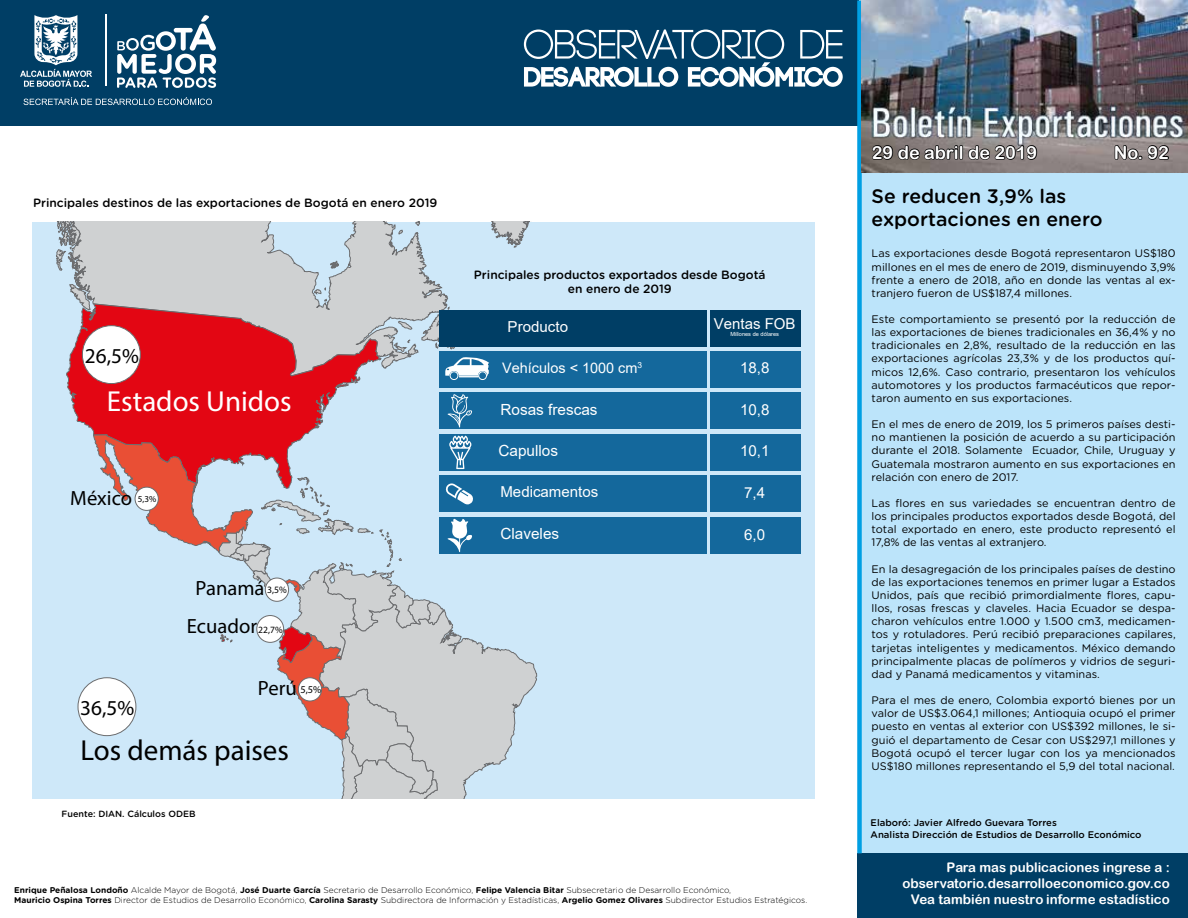
<style>
.page{position:relative;width:1188px;height:918px;background:#fff}
.page>*{position:absolute;margin:0;border:0;box-sizing:border-box;transform-origin:0 0}
.t1{font:28.95px "Myriad Pro";color:#000}
.t2{font:28.95px "Myriad Pro";color:#fff}
.t3{font:21.3px "Myriad Pro";color:#000}
.t4{font:20.7px "Myriad Pro";color:#000}
.t5{font:500 19.5px/23.4px "Gotham Rounded";color:#000}
.t6{font:18px "Arial Rounded MT Bold";color:#fff}
.t7{font:15.3px "Arial";color:#fff}
.t8{font:15.15px "Arial";color:#fff}
.t9{font:15px "Arial";color:#fff}
.t10{font:14.4px "Arial";color:#fff}
.t11{font:13.35px/15.9px "Arial Rounded MT Bold";color:#fff;text-align:right}
.t12{font:500 12px/14.4px "Gotham Rounded";color:#000;text-align:center}
.t13{font:10.95px/13.2px "Gotham Rounded";color:#000;text-align:justify}
.t14{font:500 9.6px/11.6px "Gotham Rounded";color:#000}
.t15{font:9.6px "Myriad Pro";color:#000}
.t16{font:9.15px "Myriad Pro";color:#000}
.t17{font:500 9px "Gotham Rounded";color:#000}
.t18{font:300 8.4px/10.1px "Gotham Rounded";color:#000}
.t19{font:8.4px "Arial";color:#fff}
.t20{font:5.7px "Arial";color:#fff}
.s1{font-size:9.75px}
.s2{font-size:10.35px}
.s3{font-weight:700}
</style>
<div class="page">
<div style="left:32px;top:222px;width:783px;height:576px;background:#cee8f9"></div>
<svg style="left:56px;top:222px;width:471px;height:154px"></svg>
<svg style="left:56px;top:222px;width:53px;height:24px"></svg>
<svg style="left:66px;top:304px;width:316px;height:131px;background:#d94853"></svg>
<div style="left:82px;top:326px;width:58px;height:58px;background:#fff;border-radius:50%"></div>
<div style="left:82px;top:326px;width:58px;height:58px;border:1px solid #6c6d6f;border-radius:50%"></div>
<div style="left:78px;top:678px;width:58px;height:58px;background:#fff;border-radius:50%"></div>
<div style="left:440px;top:392px;width:267px;height:37px;background:#14689c"></div>
<svg style="left:448px;top:394px;width:24px;height:34px"></svg>
<div style="left:710px;top:392px;width:91px;height:37px;background:#14689c"></div>
<div style="left:440px;top:434px;width:267px;height:37px;background:#14689c"></div>
<div style="left:710px;top:434px;width:91px;height:37px;background:#14689c"></div>
<div style="left:440px;top:351px;width:267px;height:37px;background:#14689c"></div>
<div style="left:710px;top:351px;width:91px;height:37px;background:#14689c"></div>
<svg style="left:445px;top:357px;width:44px;height:23px"></svg>
<div style="left:440px;top:310px;width:267px;height:37px;background:#003e65"></div>
<div style="left:710px;top:310px;width:91px;height:37px;background:#003e65"></div>
<div style="left:440px;top:517px;width:267px;height:37px;background:#14689c"></div>
<div style="left:710px;top:517px;width:91px;height:37px;background:#14689c"></div>
<div style="left:440px;top:475px;width:267px;height:37px;background:#14689c"></div>
<div style="left:710px;top:475px;width:91px;height:37px;background:#14689c"></div>
<svg style="left:93px;top:435px;width:444px;height:363px"></svg>
<div style="left:1px;top:0;width:858px;height:126px;background:#003e65"></div>
<div style="left:860px;top:1px;width:328px;height:917px;background:#bce4fa"></div>
<div style="left:857px;top:853px;width:331px;height:65px;background:#003e65"></div>
<div style="left:857px;top:1px;width:5px;height:852px;background:#009fe3"></div>
<svg style="left:524px;top:30px;width:319px;height:57px"></svg>
<svg style="left:20px;top:15px;width:72px;height:72px"></svg>
<hr style="left:106px;top:14px;width:1px;height:72px;background:#fff">
<svg style="left:117px;top:15px;width:99px;height:73px"></svg>
<svg style="left:24px;top:97px;width:188px;height:8px"></svg>
<img style="left:861px;top:0;width:327px;height:172px">
<svg style="left:871px;top:144px;width:167px;height:17px;background:#4e4947"></svg>
<svg style="left:1114px;top:144px;width:56px;height:17px"></svg>
<p class="t12" style="left:33px;top:195px;width:406px">Principales destinos de las exportaciones de Bogotá en enero 2019</p>
<h2 class="t3" style="left:85px;top:343px;width:56px">26,5%</h2>
<h1 class="t2" style="left:107px;top:384px;width:186px">Estados Unidos</h1>
<h3 class="t4" style="left:70px;top:485px;width:63px">México</h3>
<p class="t16" style="left:138px;top:493px;width:20px">5,3%</p>
<h3 class="t4" style="left:196px;top:576px;width:93px">Panamá <span class="s1">3,5%</span></h3>
<h3 class="t4" style="left:187px;top:613px;width:72px">Ecuador</h3>
<p class="t15" style="left:258px;top:623px;width:26px">22,7%</p>
<h3 class="t4" style="left:258px;top:675px;width:65px">Perú <span class="s2">5,5%</span></h3>
<h2 class="t3" style="left:80px;top:695px;width:56px">36,5%</h2>
<h1 class="t1" style="left:81px;top:732px;width:210px">Los demás paises</h1>
<p class="t17" style="left:62px;top:808px;width:135px">Fuente: DIAN. Cálculos ODEB</p>
<p class="t12" style="left:474px;top:267px;width:293px">Principales productos exportados desde Bogotá en enero de 2019</p>
<h3 class="t8" style="left:508px;top:317px;width:62px">Producto</h3>
<h3 class="t9" style="left:714px;top:314px;width:83px">Ventas FOB</h3>
<p class="t20" style="left:730px;top:330px;width:50px">Millones de dólares</p>
<p class="t19" style="left:638px;top:359px;width:6px">3</p>
<h3 class="t10" style="left:502px;top:358px;width:137px">Vehículos &lt; 1000 cm</h3>
<h3 class="t8" style="left:740px;top:358px;width:31px">18,8</h3>
<h3 class="t7" style="left:500px;top:399px;width:99px">Rosas frescas</h3>
<h3 class="t8" style="left:740px;top:399px;width:31px">10,8</h3>
<h3 class="t7" style="left:498px;top:440px;width:61px">Capullos</h3>
<h3 class="t8" style="left:740px;top:441px;width:31px">10,1</h3>
<h3 class="t8" style="left:500px;top:482px;width:99px">Medicamentos</h3>
<h3 class="t8" style="left:744px;top:482px;width:22px">7,4</h3>
<h3 class="t7" style="left:500px;top:523px;width:60px">Claveles</h3>
<h3 class="t8" style="left:744px;top:524px;width:22px">6,0</h3>
<p class="t18" style="left:14px;top:884px;width:795px"><span class="s3">Enrique Peñalosa Londoño</span> Alcalde Mayor de Bogotá, <span class="s3">José Duarte García</span> Secretario de Desarrollo Económico, <span class="s3">Felipe Valencia Bitar</span> Subsecretario de Desarrollo Económico,<br><span class="s3">Mauricio Ospina Torres</span> Director de Estudios de Desarrollo Económico, <span class="s3">Carolina Sarasty</span> Subdirectora de Información y Estadísticas, <span class="s3">Argelio Gomez Olivares</span> Subdirector Estudios Estratégicos.</p>
<h3 class="t6" style="left:872px;top:142px;width:167px">29 de abril de 2019</h3>
<h3 class="t6" style="left:1114px;top:142px;width:57px">No. 92</h3>
<h3 class="t5" style="left:872px;top:183px;width:232px">Se reducen 3,9% las exportaciones en enero</h3>
<p class="t13" style="left:872px;top:246px;width:306px">Las exportaciones desde Bogotá representaron US$180 millones en el mes de enero de 2019, disminuyendo 3,9% frente a enero de 2018, año en donde las ventas al ex&shy;tranjero fueron de US$187,4 millones.</p>
<p class="t13" style="left:872px;top:312px;width:306px">Este comportamiento se presentó por la reducción de las exportaciones de bienes tradicionales en 36,4% y no tradicionales en 2,8%, resultado de la reducción en las exportaciones agrícolas 23,3% y de los productos quí&shy;micos 12,6%. Caso contrario, presentaron los vehículos automotores y los productos farmacéuticos que repor&shy;taron aumento en sus exportaciones.</p>
<p class="t13" style="left:872px;top:417px;width:306px">En el mes de enero de 2019, los 5 primeros países desti&shy;no mantienen la posición de acuerdo a su participación durante el 2018. Solamente Ecuador, Chile, Uruguay y Guatemala mostraron aumento en sus exportaciones en relación con enero de 2017.</p>
<p class="t13" style="left:872px;top:496px;width:306px">Las flores en sus variedades se encuentran dentro de los principales productos exportados desde Bogotá, del total exportado en enero, este producto representó el 17,8% de las ventas al extranjero.</p>
<p class="t13" style="left:872px;top:562px;width:306px">En la desagregación de los principales países de destino de las exportaciones tenemos en primer lugar a Estados Unidos, país que recibió primordialmente flores, capu&shy;llos, rosas frescas y claveles. Hacia Ecuador se despa&shy;charon vehículos entre 1.000 y 1.500 cm3, medicamen&shy;tos y rotuladores. Perú recibió preparaciones capilares, tarjetas inteligentes y medicamentos. México demando principalmente placas de polímeros y vidrios de seguri&shy;dad y Panamá medicamentos y vitaminas.</p>
<p class="t13" style="left:872px;top:693px;width:306px">Para el mes de enero, Colombia exportó bienes por un valor de US$3.064,1 millones; Antioquia ocupó el primer puesto en ventas al exterior con US$392 millones, le si&shy;guió el departamento de Cesar con US$297,1 millones y Bogotá ocupó el tercer lugar con los ya mencionados US$180 millones representando el 5,9 del total nacional.</p>
<p class="t14" style="left:871px;top:817px;width:272px">Elaboró: Javier Alfredo Guevara Torres<br>Analista Dirección de Estudios de Desarrollo Económico</p>
<p class="t11" style="left:902px;top:859px;width:269px">Para mas publicaciones ingrese a : observatorio.desarrolloeconomico.gov.co<br>Vea también nuestro informe estadístico</p>
</div>
